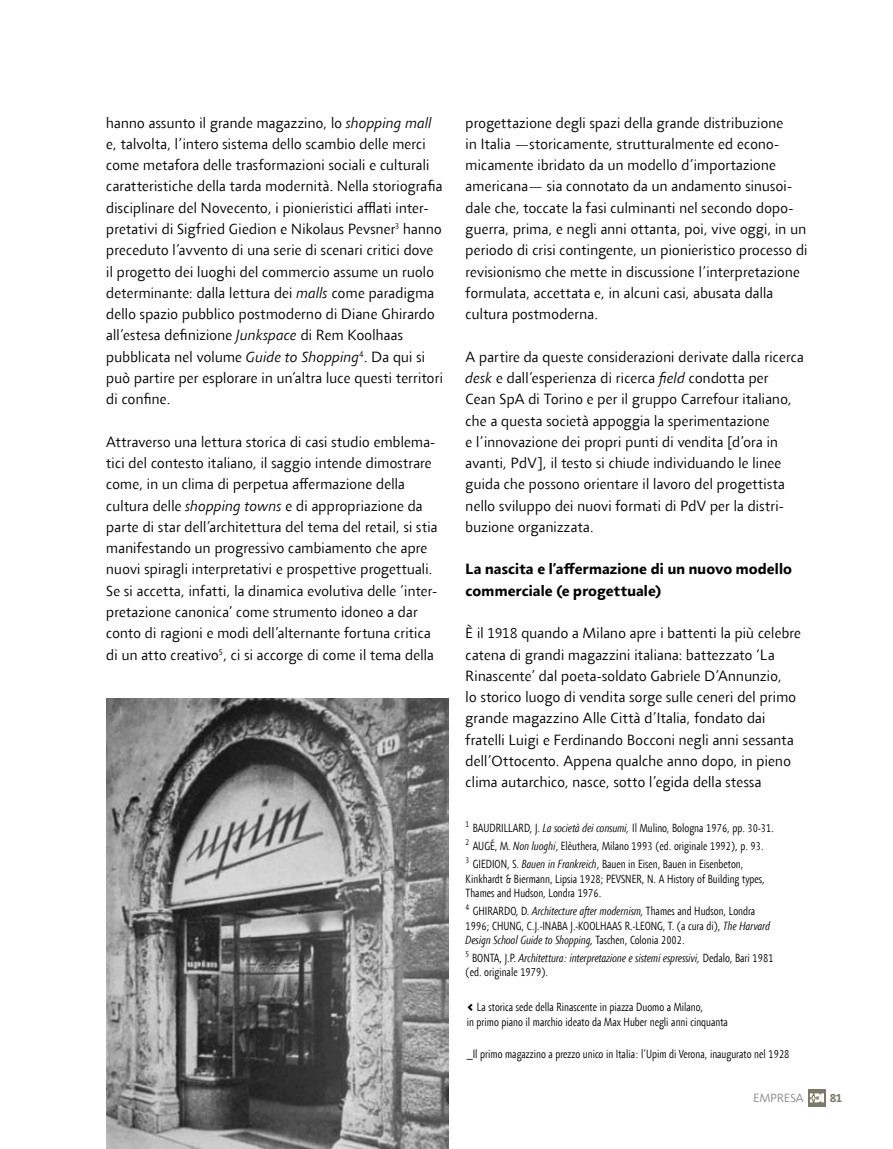
<style>
.page{position:relative;width:893px;height:1149px;background:#fff}
.page>*{position:absolute;margin:0;border:0;box-sizing:border-box;transform-origin:0 0}
.t1{font:300 15px/21.3px "Agilita Com";letter-spacing:.005em;color:#000}
.t2{font:700 15px/21.3px "Agilita Com";letter-spacing:.01em;color:#000}
.t3{font:300 condensed 12px/14.4px "Agilita Com";color:#000}
.t4{font:italic 300 condensed 12px/14.4px "Agilita Com";color:#000}
.t5{font:300 12px "Agilita Com";color:#87888a}
.t6{font:700 12px "Agilita Com";color:#7b7a68}
.s1{font-style:italic}
.s2{font-style:normal}
.s3{font-weight:700;font-stretch:normal;font-size:15px}
</style>
<div class="page">
<svg style="left:808px;top:1089px;width:18px;height:17px"></svg>
<svg style="left:810px;top:1093px;width:13px;height:8px"></svg>
<img style="left:106px;top:698px;width:343px;height:450px">
<p class="t1" style="left:106px;top:112px;width:338px">hanno assunto il grande magazzino, lo <span class="s1">shopping mall </span>e, talvolta, l’intero sistema dello scambio delle merci come metafora delle trasformazioni sociali e culturali caratteristiche della tarda modernità. Nella storiografia disciplinare del Novecento, i pionieristici afflati inter&shy;pretativi di Sigfried Giedion e Nikolaus Pevsner<sup>3</sup> hanno preceduto l’avvento di una serie di scenari critici dove il progetto dei luoghi del commercio assume un ruolo determinante: dalla lettura dei <span class="s1">malls</span> come paradigma dello spazio pubblico postmoderno di Diane Ghirardo all’estesa definizione <span class="s1">Junkspace</span> di Rem Koolhaas pubblicata nel volume <span class="s1">Guide to Shopping</span><sup>4</sup>. Da qui si può partire per esplorare in un’altra luce questi territori di confine.</p>
<p class="t1" style="left:106px;top:431px;width:333px">Attraverso una lettura storica di casi studio emblema&shy;tici del contesto italiano, il saggio intende dimostrare come, in un clima di perpetua affermazione della cultura delle <span class="s1">shopping towns</span> e di appropriazione da parte di star dell’architettura del tema del retail, si stia manifestando un progressivo cambiamento che apre nuovi spiragli interpretativi e prospettive progettuali.<br>Se si accetta, infatti, la dinamica evolutiva delle ’inter&shy;pretazione canonica’ come strumento idoneo a dar conto di ragioni e modi dell’alternante fortuna critica di un atto creativo<sup>5</sup>, ci si accorge di come il tema della</p>
<p class="t1" style="left:466px;top:112px;width:343px">progettazione degli spazi della grande distribuzione<br>in Italia —storicamente, strutturalmente ed econo&shy;micamente ibridato da un modello d’importazione americana— sia connotato da un andamento sinusoi&shy;dale che, toccate la fasi culminanti nel secondo dopo&shy;guerra, prima, e negli anni ottanta, poi, vive oggi, in un periodo di crisi contingente, un pionieristico processo di revisionismo che mette in discussione l’interpretazione formulata, accettata e, in alcuni casi, abusata dalla cultura postmoderna.</p>
<p class="t1" style="left:466px;top:346px;width:340px">A partire da queste considerazioni derivate dalla ricerca <span class="s1">desk</span> e dall’esperienza di ricerca <span class="s1">field</span> condotta per<br>Cean SpA di Torino e per il gruppo Carrefour italiano, che a questa società appoggia la sperimentazione<br>e l’innovazione dei propri punti di vendita [d’ora in avanti, PdV], il testo si chiude individuando le linee guida che possono orientare il lavoro del progettista nello sviluppo dei nuovi formati di PdV per la distri&shy;buzione organizzata.</p>
<p class="t2" style="left:466px;top:558px;width:328px">La nascita e l’affermazione di un nuovo modello commerciale (e progettuale)</p>
<p class="t1" style="left:466px;top:622px;width:337px">È il 1918 quando a Milano apre i battenti la più celebre catena di grandi magazzini italiana: battezzato ‘La Rinascente’ dal poeta-soldato Gabriele D’Annunzio,<br>lo storico luogo di vendita sorge sulle ceneri del primo grande magazzino Alle Città d’Italia, fondato dai fratelli Luigi e Ferdinando Bocconi negli anni sessanta dell’Ottocento. Appena qualche anno dopo, in pieno clima autarchico, nasce, sotto l’egida della stessa</p>
<p class="t3" style="left:466px;top:819px;width:310px;line-height:18px"><sup>1</sup> BAUDRILLARD, J. <span class="s1">La società dei consumi,</span> Il Mulino, Bologna 1976, pp. 30-31.<br><sup>2</sup> AUGÉ, M. <span class="s1">Non luoghi</span>, Elèuthera, Milano 1993 (ed. originale 1992), p. 93.<br><sup>3</sup> GIEDION, S. <span class="s1">Bauen in Frankreich</span>, Bauen in Eisen, Bauen in Eisenbeton,</p>
<p class="t3" style="left:466px;top:871px;width:301px">Kinkhardt &amp; Biermann, Lipsia 1928; PEVSNER, N. A History of Building types,<br>Thames and Hudson, Londra 1976.</p>
<p class="t3" style="left:466px;top:903px;width:306px"><sup>4</sup> GHIRARDO, D. <span class="s1">Architecture after modernism,</span> Thames and Hudson, Londra<br>1996; CHUNG, C.J.-INABA J.-KOOLHAAS R.-LEONG, T. (a cura di), <span class="s1">The Harvard<br>Design School Guide to Shopping,</span> Taschen, Colonia 2002.</p>
<p class="t4" style="left:466px;top:950px;width:310px"><sup>5</sup> <span class="s2">BONTA, J.P.</span> Architettura: interpretazione e sistemi espressivi, <span class="s2">Dedalo, Bari 1981 (ed. originale 1979).</span></p>
<p class="t3" style="left:467px;top:999px;width:263px"><span class="s3">&lt;</span> La storica sede della Rinascente in piazza Duomo a Milano,<br>in primo piano il marchio ideato da Max Huber negli anni cinquanta</p>
<p class="t3" style="left:467px;top:1046px;width:324px">_Il primo magazzino a prezzo unico in Italia: l’Upim di Verona, inaugurato nel 1928</p>
<p class="t5" style="left:753px;top:1089px;width:52px">EMPRESA</p>
<p class="t6" style="left:830px;top:1088px;width:13px">81</p>
</div>
